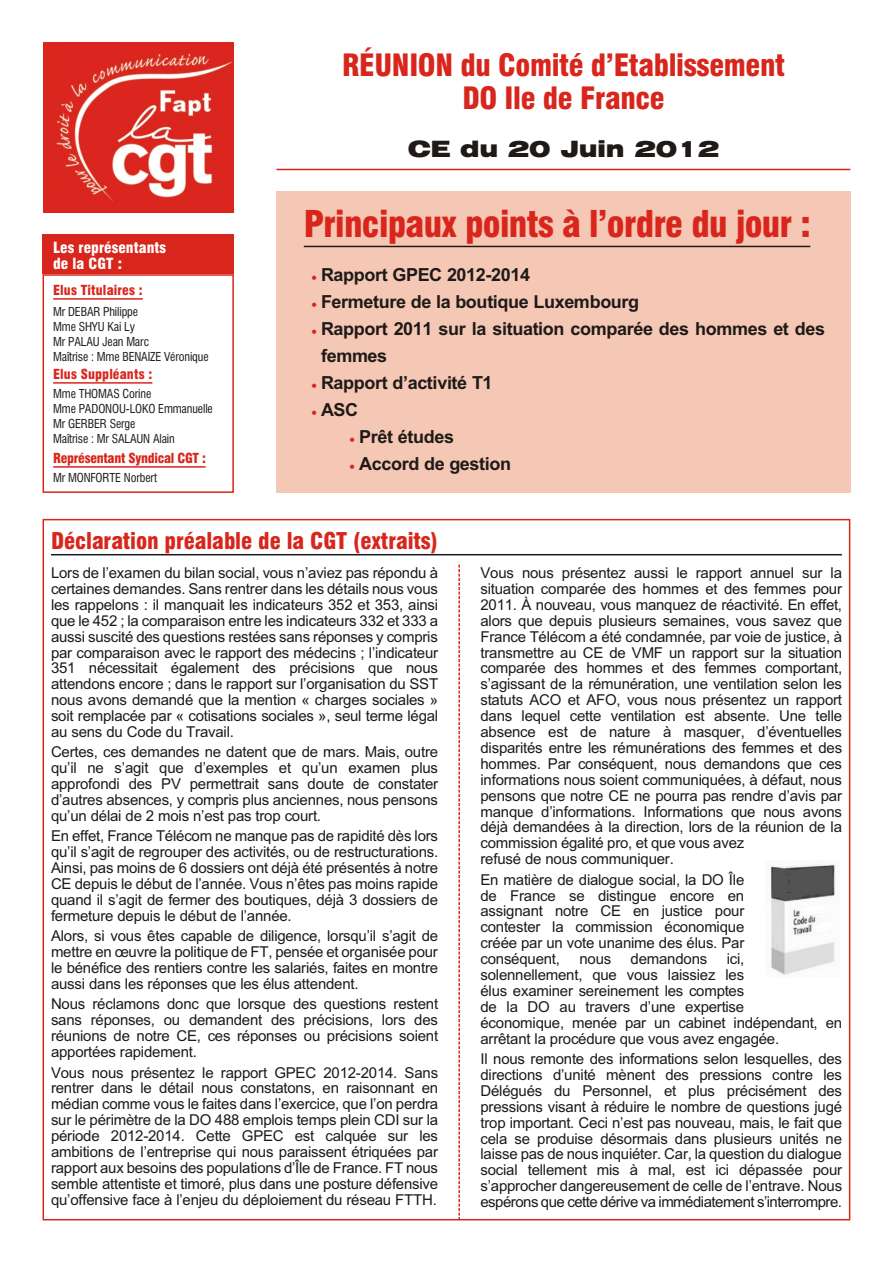
<style>
.page{position:relative;width:894px;height:1263px;background:#fff}
.page>*{position:absolute;margin:0;border:0;box-sizing:border-box;transform-origin:0 0}
.t1{font:36px "Swis 721 Blk Cn BT";letter-spacing:-.02em;color:#d9261c}
.t2{font:30px/33px "Swis 721 Blk Cn BT";letter-spacing:-.015em;color:#d9261c;text-align:center}
.t3{font:22.5px "Swis 721 Blk Cn BT";letter-spacing:-.005em;color:#d9261c}
.t4{font:22.5px "Swis 721 Blk Ex BT";letter-spacing:-.02em;color:#1f1a17}
.t5{font:700 18px "Arial";letter-spacing:-.02em;color:#1f1a17}
.t6{font:15px/15.9px "Arial";letter-spacing:-.015em;color:#1f1a17;text-align:justify}
.t7{font:15px/16.5px "Swis 721 Blk Cn BT";letter-spacing:.005em;color:#fff}
.t8{font:13.5px "Swis 721 Blk Cn BT";letter-spacing:.005em;color:#d9261c}
.t9{font:13.5px "Swis 721 Blk Cn BT";letter-spacing:-.02em;color:#d9261c}
.t10{font:12px/15px "Swis 721 Cn BT";letter-spacing:-.01em;color:#1f1a17}
</style>
<div class="page">
<div style="left:276px;top:192px;width:574px;height:301px;background:#f5c7b5"></div>
<hr style="left:304px;top:246px;width:506px;height:1px;background:#1f1a17">
<img style="left:44px;top:43px;width:189px;height:170px">
<div style="left:43px;top:234px;width:191px;height:41px;background:#d9261c"></div>
<hr style="left:53px;top:298px;width:90px;height:2px;background:#d9261c">
<hr style="left:53px;top:382px;width:99px;height:2px;background:#d9261c">
<hr style="left:53px;top:466px;width:153px;height:2px;background:#d9261c">
<div style="left:43px;top:274px;width:191px;height:219px;border:2px solid #d9261c"></div>
<hr style="left:51px;top:554px;width:791px;height:1px;background:#1f1a17">
<svg style="left:458px;top:565px;width:2px;height:651px"></svg>
<hr style="left:276px;top:169px;width:574px;height:1px;background:#d9261c">
<img style="left:770px;top:864px;width:65px;height:111px">
<p class="t7" style="left:53px;top:240px;width:114px">Les re pré sen tants de la CGT :</p>
<p class="t8" style="left:53px;top:285px;width:91px">Elus Titulaires :</p>
<p class="t10" style="left:53px;top:305px;width:157px">Mr DEBAR Phi lippe<br>Mme SHYU Kai Ly<br>Mr PALAU Jean Marc<br>Maîtrise : Mme BENAIZE Vé ro nique</p>
<p class="t8" style="left:53px;top:369px;width:101px">Elus Suppléants :</p>
<p class="t10" style="left:53px;top:388px;width:161px">Mme THOMAS Co rine<br>Mme PADONOU-LOKO Emma nuelle<br>Mr GERBER Serge<br>Maîtrise : Mr SALAUN Alain</p>
<p class="t9" style="left:53px;top:453px;width:154px">Représentant Syndical CGT :</p>
<p class="t10" style="left:53px;top:472px;width:105px">Mr MONFORTE Norbert</p>
<h2 class="t2" style="left:342px;top:51px;width:444px">RÉUNION du Co mi té d’Eta blis se ment<br>DO Ile de France</h2>
<h3 class="t4" style="left:408px;top:140px;width:313px">CE du 20 Juin 2012</h3>
<h1 class="t1" style="left:304px;top:210px;width:509px">Prin ci paux points à l’ordre du jour :</h1>
<p class="t5" style="left:321px;top:268px;width:211px">Rap port GPEC 2012-2014</p>
<p class="t5" style="left:321px;top:295px;width:320px">Fer me ture de la bou tique Luxem bourg</p>
<p class="t5" style="left:321px;top:322px;width:506px">Rap port 2011 sur la si tua tion com parée des hom mes et des</p>
<p class="t5" style="left:321px;top:349px;width:68px">fem mes</p>
<p class="t5" style="left:321px;top:376px;width:173px">Rap port d’ac ti vi té T1</p>
<p class="t5" style="left:321px;top:403px;width:39px">ASC</p>
<p class="t5" style="left:359px;top:430px;width:96px">Prêt étu des</p>
<p class="t5" style="left:359px;top:457px;width:153px">Accord de ges tion</p>
<h3 class="t3" style="left:51px;top:532px;width:389px">Dé cla ra tion préa lable de la CGT (ex traits)</h3>
<p class="t6" style="left:51px;top:566px;width:389px">Lors de l’examen du bilan social, vous n’aviez pas répondu à certaines demandes. Sans rentrer dans les détails nous vous les rappelons : il manquait les indicateurs 352 et 353, ainsi que le 452 ; la comparaison entre les indicateurs 332 et 333 a aussi suscité des questions restées sans réponses y compris par comparaison avec le rapport des médecins ; l’indicateur 351 nécessitait également des précisions que nous attendons encore ; dans le rapport sur l’organisation du SST nous avons demandé que la mention « charges sociales » soit remplacée par « cotisations sociales », seul terme légal au sens du Code du Travail.</p>
<p class="t6" style="left:51px;top:746px;width:389px">Certes, ces demandes ne datent que de mars. Mais, outre qu’il ne s’agit que d’exemples et qu’un examen plus approfondi des PV permettrait sans doute de constater d’autres absences, y compris plus anciennes, nous pensons qu’un délai de 2 mois n’est pas trop court.</p>
<p class="t6" style="left:51px;top:830px;width:389px">En effet, France Télécom ne manque pas de rapidité dès lors qu’il s’agit de regrouper des activités, ou de restructurations.<br>Ainsi, pas moins de 6 dossiers ont déjà été présentés à notre CE depuis le début de l’année. Vous n’êtes pas moins rapide quand il s’agit de fermer des boutiques, déjà 3 dossiers de fermeture depuis le début de l’année.</p>
<p class="t6" style="left:51px;top:930px;width:389px">Alors, si vous êtes capable de diligence, lorsqu’il s’agit de mettre en œuvre la politique de FT, pensée et organisée pour le bénéfice des rentiers contre les salariés, faites en montre aussi dans les réponses que les élus attendent.</p>
<p class="t6" style="left:51px;top:998px;width:389px">Nous réclamons donc que lorsque des questions restent sans réponses, ou demandent des précisions, lors des réunions de notre CE, ces réponses ou précisions soient apportées rapidement.</p>
<p class="t6" style="left:51px;top:1066px;width:389px">Vous nous présentez le rapport GPEC 2012-2014. Sans rentrer dans le détail nous constatons, en raisonnant en médian comme vous le faites dans l’exercice, que l’on perdra sur le périmètre de la DO 488 emplois temps plein CDI sur la période 2012-2014. Cette GPEC est calquée sur les ambitions de l’entreprise qui nous paraissent étriquées par rapport aux besoins des populations d’Île de France. FT nous semble attentiste et timoré, plus dans une posture défensive qu’offensive face à l’enjeu du déploiement du réseau FTTH.</p>
<p class="t6" style="left:480px;top:566px;width:363px;text-align:left">Vous nous présentez aussi le rapport annuel sur la situation comparée des hommes et des femmes pour 2011. À nouveau, vous manquez de réactivité. En effet, alors que depuis plusieurs semaines, vous savez que France Télécom a été condamnée, par voie de justice, à transmettre au CE de VMF un rapport sur la situation comparée des hommes et des femmes comportant, s’agissant de la rémunération, une ventilation selon les statuts ACO et AFO, vous nous présentez un rapport dans lequel cette ventilation est absente. Une telle absence est de nature à masquer, d’éventuelles disparités entre les rémunérations des femmes et des hommes. Par conséquent, nous demandons que ces informations nous soient communiquées, à défaut, nous pensons que notre CE ne pourra pas rendre d’avis par manque d’informations. Informations que nous avons déjà demandées à la direction, lors de la réunion de la commission égalité pro, et que vous avez<br>refusé de nous communiquer.</p>
<p class="t6" style="left:480px;top:873px;width:265px">En matière de dialogue social, la DO Île de France se distingue encore en assignant notre CE en justice pour contester la commission économique créée par un vote unanime des élus. Par conséquent,</p>
<p class="t6" style="left:480px;top:952px;width:363px;text-align:left;text-indent:246px">ici, solennellement, que vous laissiez les<br>élus examiner sereinement les comptes<br>de la DO au travers d’une expertise<br>économique, menée par un cabinet indépendant, en arrêtant la procédure que vous avez engagée.</p>
<p class="t6" style="left:480px;top:1052px;width:363px">Il nous remonte des informations selon lesquelles, des directions d’unité mènent des pressions contre les Délégués du Personnel, et plus précisément des pressions visant à réduire le nombre de questions jugé trop important. Ceci n’est pas nouveau, mais, le fait que cela se produise désormais dans plusieurs unités ne laisse pas de nous inquiéter. Car, la question du dialogue social tellement mis à mal, est ici dépassée pour s’approcher dangereusement de celle de l’entrave. Nous espérons que cette dérive va immédiatement s’interrompre.</p>
<p class="t6" style="left:579px;top:952px;width:33px">nous</p>
<p class="t6" style="left:631px;top:952px;width:78px">demandons</p>
</div>
